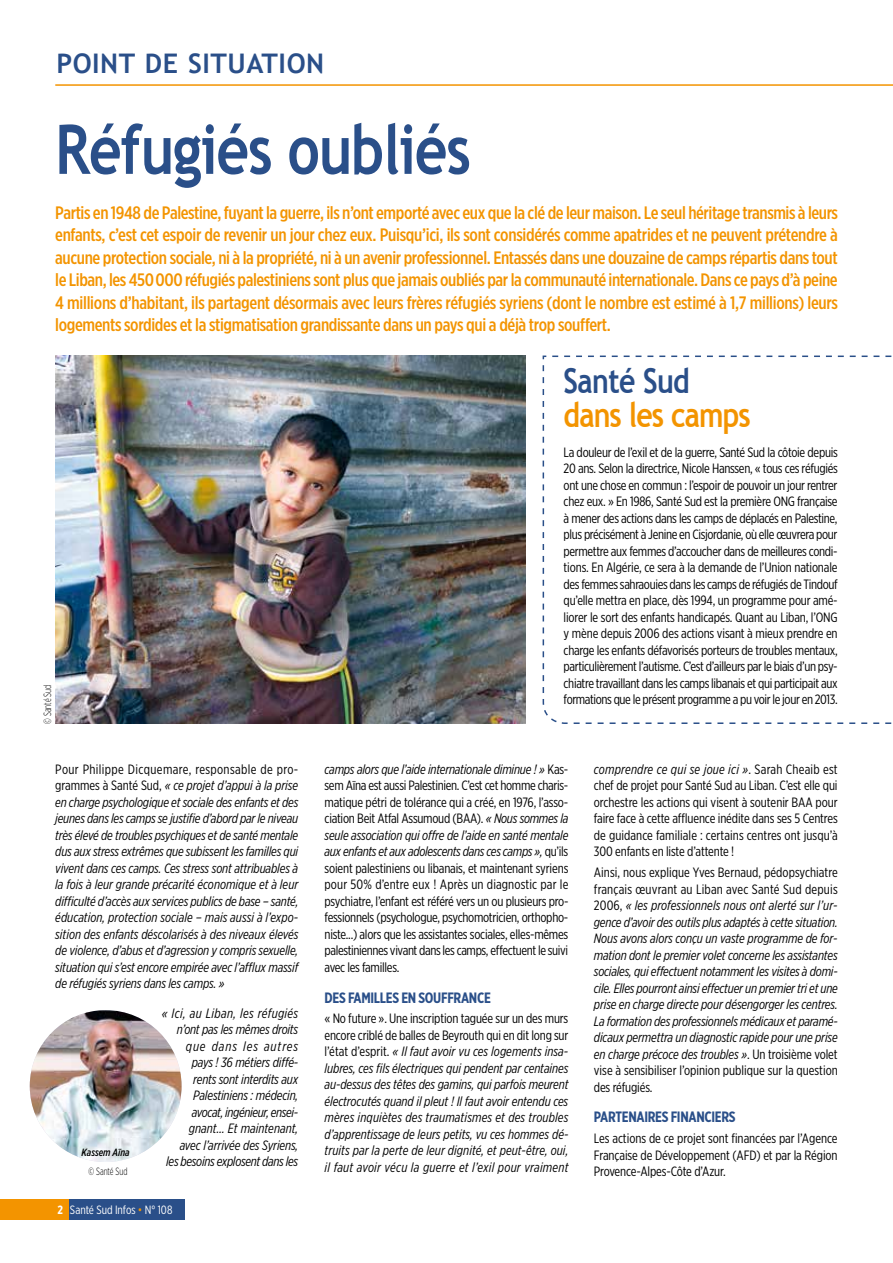
<style>
.page{position:relative;width:893px;height:1263px;background:#fff}
.page>*{position:absolute;margin:0;border:0;box-sizing:border-box;transform-origin:0 0}
.t1{font:700 68.4px "Trebuchet MS";letter-spacing:-.02em;color:#2a4f89;scale:.83 1}
.t2{font:700 34.2px "Trebuchet MS";letter-spacing:-.03em;color:#f39400;scale:.83 1}
.t3{font:700 34.2px "Trebuchet MS";letter-spacing:-.02em;color:#2a4f89;scale:.83 1}
.t4{font:700 27px "Trebuchet MS";letter-spacing:.02em;color:#2a4f89}
.t5{font:500 18px/22.5px "Gotham X Narrow";letter-spacing:-.02em;color:#f39400;text-align:justify}
.t6{font:700 15px "Gotham X Narrow";letter-spacing:-.02em;color:#2a4f89}
.t7{font:italic 13.5px/16.5px "Gotham X Narrow";letter-spacing:-.01em;color:#000;text-align:justify}
.t8{font:13.5px/16.5px "Gotham X Narrow";letter-spacing:-.02em;color:#000;text-align:justify}
.t9{font:12px "Gotham X Narrow";color:#fff}
.t10{font:300 10.5px "Gotham X Narrow";color:#000;scale:.85 1}
.t11{font:italic 500 10.5px "Gotham X Narrow";color:#000}
.s1{font-style:normal}
.s2{font-weight:700}
.s3{color:#f39400}
.s4{font-style:italic}
</style>
<div class="page">
<svg style="left:542px;top:355px;width:350px;height:369px"></svg>
<hr style="left:55px;top:84px;width:838px;height:2px;background:#f39400">
<img style="left:55px;top:355px;width:471px;height:369px">
<img style="left:30px;top:1010px;width:152px;height:152px;border-radius:76px">
<div style="left:0;top:1199px;width:184px;height:21px;background:#2a4f89"></div>
<div style="left:0;top:1199px;width:68px;height:21px;background:#f39400"></div>
<h3 class="t4" style="left:56px;top:47px;width:269px">POINT DE SITUATION</h3>
<h1 class="t1" style="left:55px;top:107px;width:502px">Réfugiés oubliés</h1>
<p class="t5" style="left:55px;top:201px;width:784px">Partis en 1948 de Palestine, fuyant la guerre, ils n’ont emporté avec eux que la clé de leur maison. Le seul héritage transmis à leurs enfants, c’est cet espoir de revenir un jour chez eux. Puisqu’ici, ils sont considérés comme apatrides et ne peuvent prétendre à aucune protection sociale, ni à la propriété, ni à un avenir professionnel. Entassés dans une douzaine de camps répartis dans tout le Liban, les 450 000 réfugiés palestiniens sont plus que jamais oubliés par la communauté internationale. Dans ce pays d’à peine 4 millions d’habitant, ils partagent désormais avec leurs frères réfugiés syriens (dont le nombre est estimé à 1,7 millions) leurs logements sordides et la stigmatisation grandissante dans un pays qui a déjà trop souffert.</p>
<p class="t10" style="left:41px;top:724px;width:48px;rotate:-90deg">© Santé Sud</p>
<p class="t7" style="left:55px;top:761px;width:245px"><span class="s1">Pour Philippe Dicquemare, responsable de pro&shy;grammes à Santé Sud,</span> « ce projet d’appui à la prise en charge psychologique et sociale des enfants et des jeunes dans les camps se justifie d’abord par le niveau très élevé de troubles psychiques et de santé mentale dus aux stress extrêmes que subissent les familles qui vivent dans ces camps. Ces stress sont attribuables à la fois à leur grande précarité économique et à leur difficulté d’accès aux services publics de base – santé, éducation, protection sociale – mais aussi à l’expo&shy;sition des enfants déscolarisés à des niveaux élevés de violence, d’abus et d’agression y compris sexuelle, situation qui s’est encore empirée avec l’afflux massif de réfugiés syriens dans les camps. »</p>
<p class="t7" style="left:162px;top:1004px;width:138px;text-align:right">« Ici, au Liban, les réfugiés n’ont pas les mêmes droits que dans les autres pays ! 36 métiers diffé-<br>rents sont interdits aux<br>Palestiniens : médecin, avocat, ingénieur, ensei&shy;gnant... Et maintenant,<br>avec l’arrivée des Syriens,<br>les besoins explosent dans les</p>
<p class="t11" style="left:82px;top:1146px;width:50px">Kassem Aïna</p>
<p class="t10" style="left:88px;top:1165px;width:48px">© Santé Sud</p>
<p class="t9" style="left:57px;top:1203px;width:116px"><span class="s2">2</span> Santé Sud Infos <span class="s3">•</span> N° 108</p>
<h2 class="t3" style="left:564px;top:360px;width:154px">Santé Sud</h2>
<h2 class="t2" style="left:564px;top:394px;width:227px">dans les camps</h2>
<p class="t8" style="left:564px;top:443px;width:276px">La douleur de l’exil et de la guerre, Santé Sud la côtoie depuis 20 ans. Selon la directrice, Nicole Hanssen, « tous ces réfugiés ont une chose en commun : l’espoir de pouvoir un jour rentrer chez eux. » En 1986, Santé Sud est la première ONG française à mener des actions dans les camps de déplacés en Palestine, plus précisément à Jenine en Cisjordanie, où elle œuvrera pour permettre aux femmes d’accoucher dans de meilleures condi&shy;tions. En Algérie, ce sera à la demande de l’Union nationale des femmes sahraouies dans les camps de réfugiés de Tindouf qu’elle mettra en place, dès 1994, un programme pour amé&shy;liorer le sort des enfants handicapés. Quant au Liban, l’ONG y mène depuis 2006 des actions visant à mieux prendre en charge les enfants défavorisés porteurs de troubles mentaux, particulièrement l’autisme. C’est d’ailleurs par le biais d’un psy&shy;chiatre travaillant dans les camps libanais et qui participait aux formations que le présent programme a pu voir le jour en 2013.</p>
<p class="t8" style="left:325px;top:760px;width:245px"><span class="s4">camps alors que l’aide internationale diminue ! »</span> Kas&shy;sem Aïna est aussi Palestinien. C’est cet homme charis&shy;matique pétri de tolérance qui a créé, en 1976, l’asso&shy;ciation Beit Atfal Assumoud (BAA). <span class="s4">« Nous sommes la seule association qui offre de l’aide en santé mentale aux enfants et aux adolescents dans ces camps »,</span> qu’ils soient palestiniens ou libanais, et maintenant syriens pour 50% d’entre eux ! Après un diagnostic par le psychiatre, l’enfant est référé vers un ou plusieurs pro&shy;fessionnels (psychologue, psychomotricien, orthopho&shy;niste...) alors que les assistantes sociales, elles-mêmes palestiniennes vivant dans les camps, effectuent le suivi avec les familles.</p>
<p class="t6" style="left:325px;top:988px;width:168px">DES FAMILLES EN SOUFFRANCE</p>
<p class="t7" style="left:325px;top:1010px;width:245px"><span class="s1">« No future ». Une inscription taguée sur un des murs encore criblé de balles de Beyrouth qui en dit long sur l’état d’esprit.</span> « Il faut avoir vu ces logements insa&shy;lubres, ces fils électriques qui pendent par centaines au-dessus des têtes des gamins, qui parfois meurent électrocutés quand il pleut ! Il faut avoir entendu ces mères inquiètes des traumatismes et des troubles d’apprentissage de leurs petits, vu ces hommes dé&shy;truits par la perte de leur dignité, et peut-être, oui, il faut avoir vécu la guerre et l’exil pour vraiment</p>
<p class="t8" style="left:594px;top:761px;width:245px"><span class="s4">comprendre ce qui se joue ici »</span>. Sarah Cheaib est chef de projet pour Santé Sud au Liban. C’est elle qui orchestre les actions qui visent à soutenir BAA pour faire face à cette affluence inédite dans ses 5 Centres de guidance familiale : certains centres ont jusqu’à 300 enfants en liste d’attente !</p>
<p class="t7" style="left:594px;top:864px;width:246px"><span class="s1">Ainsi, nous explique Yves Bernaud, pédopsychiatre français œuvrant au Liban avec Santé Sud depuis 2006,</span> « les professionnels nous ont alerté sur l’ur&shy;gence d’avoir des outils plus adaptés à cette situation.<br>Nous avons alors conçu un vaste programme de for&shy;mation dont le premier volet concerne les assistantes sociales, qui effectuent notamment les visites à domi&shy;cile. Elles pourront ainsi effectuer un premier tri et une prise en charge directe pour désengorger les centres.<br>La formation des professionnels médicaux et paramé&shy;dicaux permettra un diagnostic rapide pour une prise en charge précoce des troubles »<span class="s1">. Un troisième volet vise à sensibiliser l’opinion publique sur la question des réfugiés.</span></p>
<p class="t6" style="left:594px;top:1108px;width:143px">PARTENAIRES FINANCIERS</p>
<p class="t8" style="left:594px;top:1130px;width:245px">Les actions de ce projet sont financées par l’Agence Française de Développement (AFD) et par la Région Provence-Alpes-Côte d’Azur.</p>
</div>
